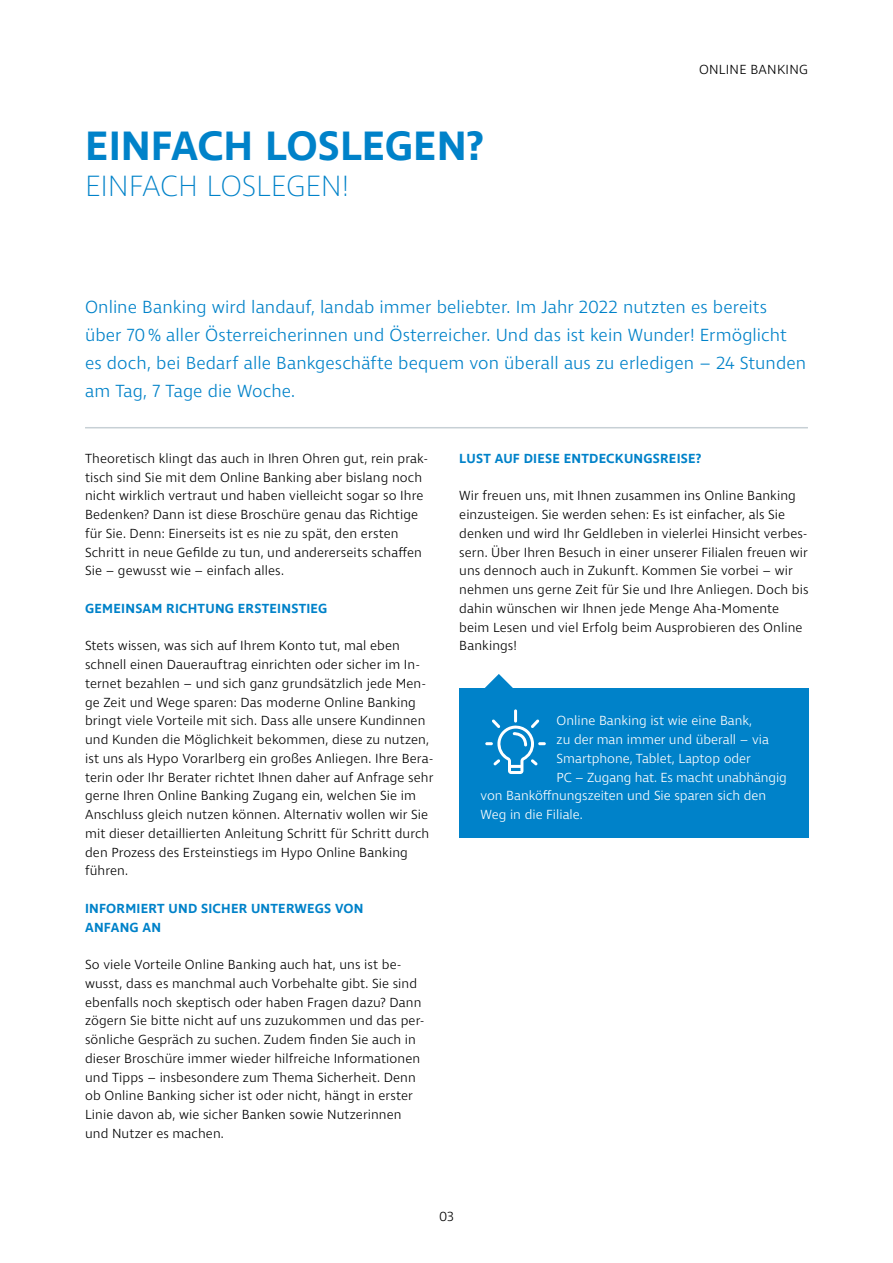
<style>
.page{position:relative;width:893px;height:1263px;background:#fff}
.page>*{position:absolute;margin:0;border:0;box-sizing:border-box;transform-origin:0 0}
.t1{font:600 42px "Ingra";color:#0082c9}
.t2{font:200 30px "Ingra";letter-spacing:-.01em;color:#0082c9}
.t3{font:300 18px/28px "Ingra";letter-spacing:.005em;color:#0082c9}
.t4{font:300 13.5px/18.8px "Ingra";letter-spacing:.01em;color:#000}
.t5{font:300 13.5px "Ingra";color:#fff}
.t6{font:600 13.5px/18.8px "Ingra";letter-spacing:.02em;color:#0082c9}
</style>
<div class="page">
<hr style="left:85px;top:427px;width:723px;height:1px;background:#c7d0d5">
<div style="left:459px;top:688px;width:349px;height:150px;background:#0082c9"></div>
<svg style="left:485px;top:674px;width:61px;height:100px"></svg>
<h1 class="t1" style="left:85px;top:119px;width:400px">EINFACH LOSLEGEN?</h1>
<h2 class="t2" style="left:85px;top:167px;width:265px">EINFACH LOSLEGEN!</h2>
<p class="t4" style="left:699px;top:61px;width:110px">ONLINE BANKING</p>
<p class="t3" style="left:85px;top:294px;width:723px">Online Banking wird landauf, landab immer beliebter. Im Jahr 2022 nutzten es bereits über 70% aller Österreicherinnen und Österreicher. Und das ist kein Wunder! Ermöglicht es doch, bei Bedarf alle Bankgeschäfte bequem von überall aus zu erledigen – 24 Stunden am Tag, 7 Tage die Woche.</p>
<p class="t4" style="left:85px;top:450px;width:345px">Theoretisch klingt das auch in Ihren Ohren gut, rein prak&shy;tisch sind Sie mit dem Online Banking aber bislang noch nicht wirklich vertraut und haben vielleicht sogar so Ihre Bedenken? Dann ist diese Broschüre genau das Richtige für Sie. Denn: Einerseits ist es nie zu spät, den ersten Schritt in neue Gefilde zu tun, und andererseits schaffen Sie – gewusst wie – einfach alles.</p>
<p class="t6" style="left:85px;top:600px;width:244px">GEMEINSAM RICHTUNG ERSTEINSTIEG</p>
<p class="t4" style="left:85px;top:637px;width:350px">Stets wissen, was sich auf Ihrem Konto tut, mal eben schnell einen Dauerauftrag einrichten oder sicher im In&shy;ternet bezahlen – und sich ganz grundsätzlich jede Men&shy;ge Zeit und Wege sparen: Das moderne Online Banking bringt viele Vorteile mit sich. Dass alle unsere Kundinnen und Kunden die Möglichkeit bekommen, diese zu nutzen, ist uns als Hypo Vorarlberg ein großes Anliegen. Ihre Bera&shy;terin oder Ihr Berater richtet Ihnen daher auf Anfrage sehr gerne Ihren Online Banking Zugang ein, welchen Sie im Anschluss gleich nutzen können. Alternativ wollen wir Sie mit dieser detaillierten Anleitung Schritt für Schritt durch den Prozess des Ersteinstiegs im Hypo Online Banking führen.</p>
<p class="t6" style="left:85px;top:900px;width:280px">INFORMIERT UND SICHER UNTERWEGS VON<br>ANFANG AN</p>
<p class="t4" style="left:85px;top:956px;width:341px">So viele Vorteile Online Banking auch hat, uns ist be&shy;wusst, dass es manchmal auch Vorbehalte gibt. Sie sind ebenfalls noch skeptisch oder haben Fragen dazu? Dann zögern Sie bitte nicht auf uns zuzukommen und das per&shy;sönliche Gespräch zu suchen. Zudem finden Sie auch in dieser Broschüre immer wieder hilfreiche Informationen und Tipps – insbesondere zum Thema Sicherheit. Denn ob Online Banking sicher ist oder nicht, hängt in erster Linie davon ab, wie sicher Banken sowie Nutzerinnen und Nutzer es machen.</p>
<p class="t6" style="left:459px;top:450px;width:244px">LUST AUF DIESE ENTDECKUNGSREISE?</p>
<p class="t4" style="left:459px;top:487px;width:351px">Wir freuen uns, mit Ihnen zusammen ins Online Banking einzusteigen. Sie werden sehen: Es ist einfacher, als Sie denken und wird Ihr Geldleben in vielerlei Hinsicht verbes&shy;sern. Über Ihren Besuch in einer unserer Filialen freuen wir uns dennoch auch in Zukunft. Kommen Sie vorbei – wir nehmen uns gerne Zeit für Sie und Ihre Anliegen. Doch bis dahin wünschen wir Ihnen jede Menge Aha-Momente beim Lesen und viel Erfolg beim Ausprobieren des Online Bankings!</p>
<p class="t5" style="left:557px;top:712px;width:197px">Online Banking ist wie eine Bank,</p>
<p class="t5" style="left:557px;top:731px;width:214px">zu der man immer und überall – via</p>
<p class="t5" style="left:557px;top:750px;width:196px">Smartphone, Tablet, Laptop oder</p>
<p class="t5" style="left:557px;top:769px;width:232px">PC – Zugang hat. Es macht unabhängig</p>
<p class="t5" style="left:480px;top:787px;width:287px">von Banköffnungszeiten und Sie sparen sich den</p>
<p class="t5" style="left:480px;top:806px;width:104px">Weg in die Filiale.</p>
<p class="t4" style="left:439px;top:1207px;width:16px">03</p>
</div>
